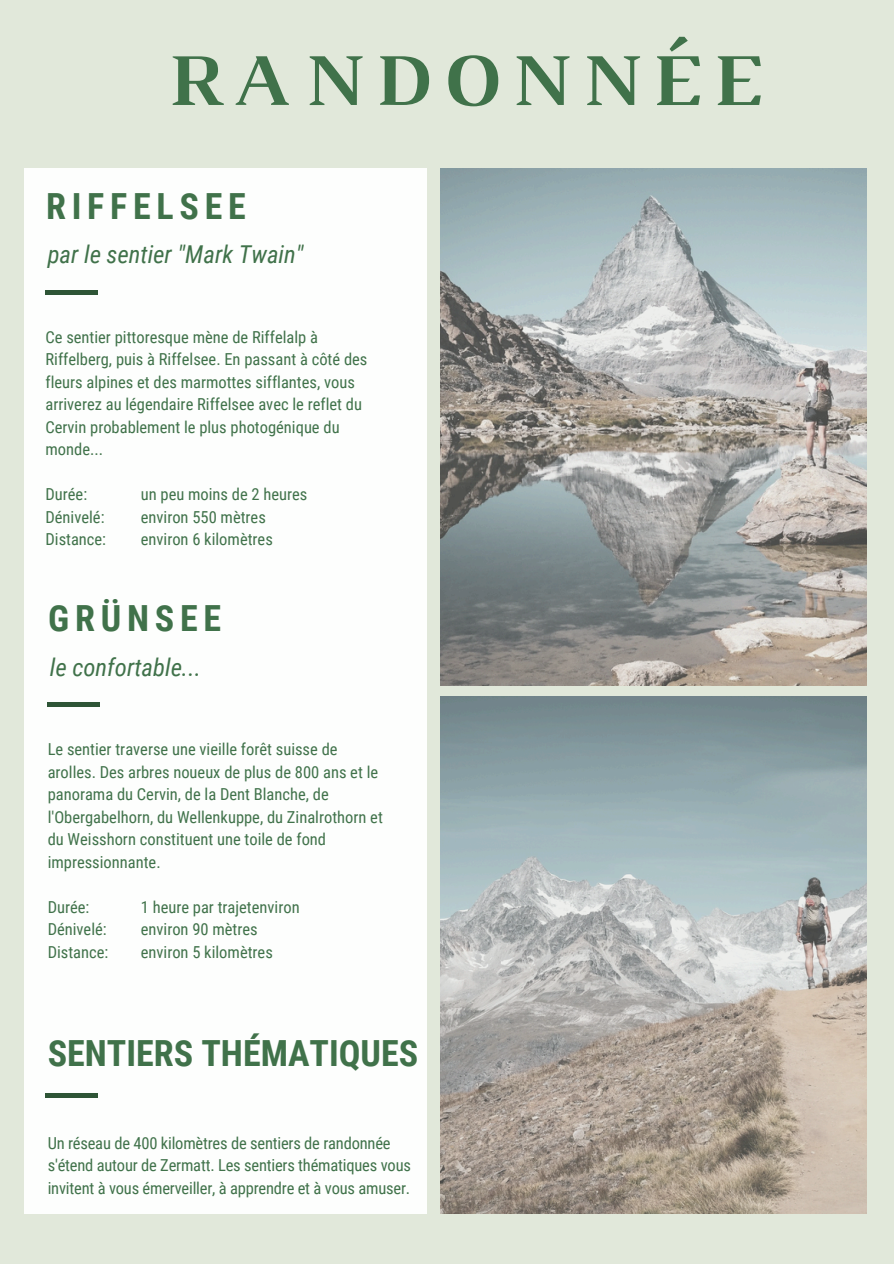
<style>
.page{position:relative;width:894px;height:1264px;background:#fff}
.page>*{position:absolute;margin:0;border:0;box-sizing:border-box;transform-origin:0 0}
.t1{font:700 76.2px "Luthier";letter-spacing:.16em;color:#40724a}
.t2{font:700 36px "Roboto Condensed";color:#40724a}
.t3{font:700 36px "Roboto Condensed";letter-spacing:.16em;color:#40724a}
.t4{font:italic 24.6px "Roboto Condensed";color:#40724a}
.t5{font:16.5px/22.5px "Roboto Condensed";color:#40724a}
</style>
<div class="page">
<div style="left:0;top:0;width:893px;height:1263px;background:#e1e8da"></div>
<img style="left:440px;top:169px;width:425px;height:516px">
<img style="left:440px;top:696px;width:425px;height:517px">
<div style="left:24px;top:169px;width:403px;height:1044px;background:#fdfefd"></div>
<div style="left:45px;top:290px;width:53px;height:5px;background:#2e5536"></div>
<div style="left:48px;top:702px;width:52px;height:5px;background:#2e5536"></div>
<div style="left:45px;top:1093px;width:53px;height:5px;background:#2e5536"></div>
<h1 class="t1" style="left:167px;top:52px;width:593px">RANDONNÉE</h1>
<h3 class="t3" style="left:46px;top:186px;width:201px">RIFFELSEE</h3>
<h2 class="t4" style="left:48px;top:240px;width:257px">par le sentier "Mark Twain"</h2>
<p class="t5" style="left:45px;top:326px;width:323px">Ce sentier pittoresque mène de Riffelalp à Riffelberg, puis à Riffelsee. En passant à côté des fleurs alpines et des marmottes sifflantes, vous arriverez au légendaire Riffelsee avec le reflet du Cervin probablement le plus photogénique du monde...</p>
<p class="t5" style="left:45px;top:483px;width:43px">Durée:</p>
<p class="t5" style="left:45px;top:506px;width:60px">Dénivelé:</p>
<p class="t5" style="left:45px;top:528px;width:62px">Distance:</p>
<p class="t5" style="left:141px;top:483px;width:168px">un peu moins de 2 heures</p>
<p class="t5" style="left:141px;top:506px;width:127px">environ 550 mètres</p>
<p class="t5" style="left:141px;top:528px;width:133px">environ 6 kilomètres</p>
<p class="t3" style="left:48px;top:598px;width:174px">GRÜNSEE</p>
<p class="t4" style="left:50px;top:653px;width:153px">le confortable...</p>
<p class="t5" style="left:48px;top:738px;width:336px">Le sentier traverse une vieille forêt suisse de arolles. Des arbres noueux de plus de 800 ans et le panorama du Cervin, de la Dent Blanche, de l'Obergabelhorn, du Wellenkuppe, du Zinalrothorn et du Weisshorn constituent une toile de fond impressionnante.</p>
<h2 class="t5" style="left:48px;top:895px;width:43px">Durée:</h2>
<h3 class="t5" style="left:48px;top:918px;width:60px">Dénivelé:</h3>
<p class="t5" style="left:48px;top:940px;width:62px">Distance:</p>
<h2 class="t5" style="left:141px;top:895px;width:160px">1 heure par trajetenviron environ 90 mètres</h2>
<p class="t5" style="left:141px;top:940px;width:133px">environ 5 kilomètres</p>
<p class="t2" style="left:48px;top:1032px;width:372px">SENTIERS THÉMATIQUES</p>
<p class="t5" style="left:48px;top:1131px;width:364px">Un réseau de 400 kilomètres de sentiers de randonnée s'étend autour de Zermatt. Les sentiers thématiques vous invitent à vous émerveiller, à apprendre et à vous amuser.</p>
</div>
